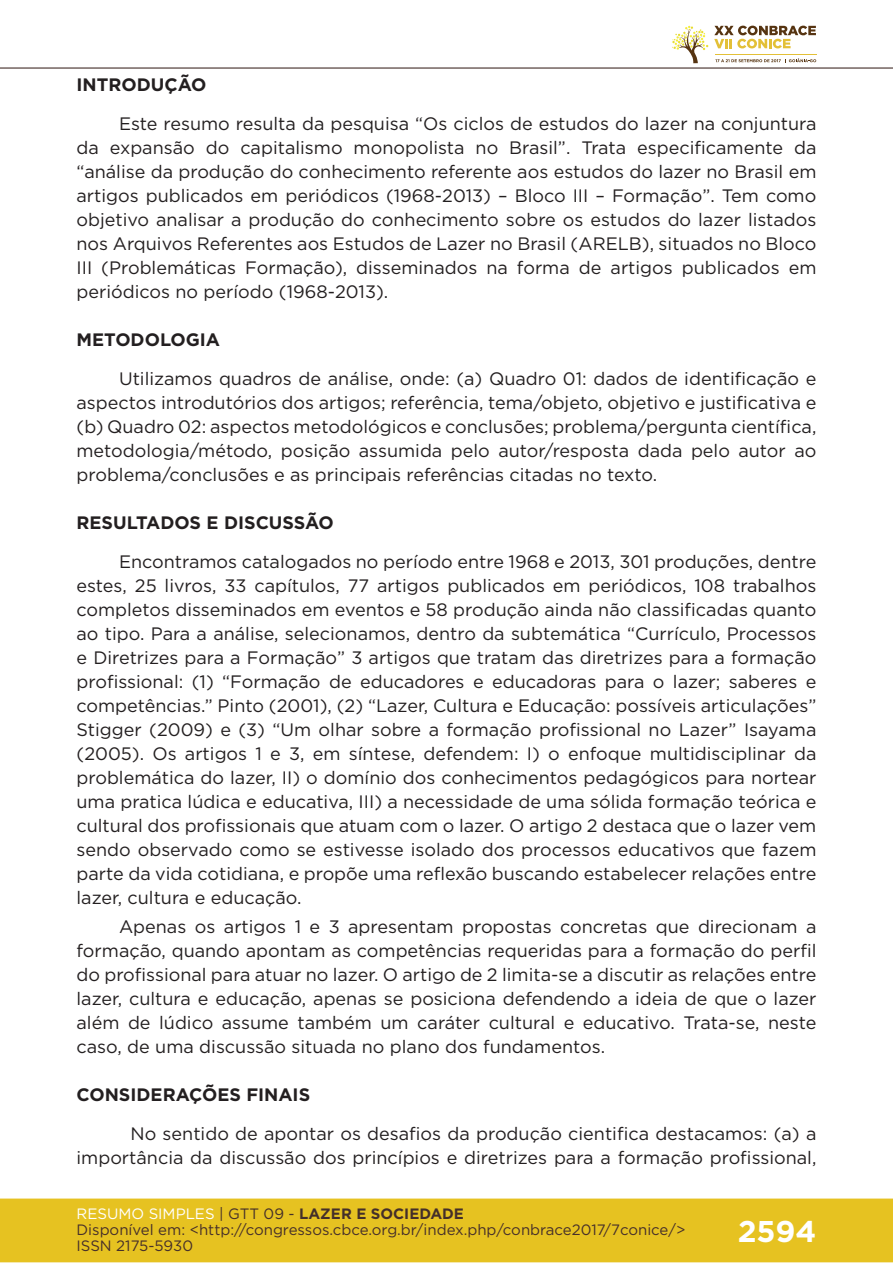
<style>
.page{position:relative;width:893px;height:1263px;background:#fff}
.page>*{position:absolute;margin:0;border:0;box-sizing:border-box;transform-origin:0 0}
.t1{font:700 30px "Gotham";color:#fff}
.t2{font:18px/24px "Gotham";color:#231f20;text-align:justify}
.t3{font:700 18px "Gotham";color:#231f20}
.t4{font:15px/16px "Gotham";color:#462f2a}
.s1{color:#fff}
.s2{color:#442f2a}
.s3{font-weight:700;color:#442f2a}
</style>
<div class="page">
<div style="left:0;top:1198px;width:893px;height:64px;background:#e6c221;border:2px solid #e6c221"></div>
<hr style="left:0;top:67px;width:893px;height:2px;background:#442f2a">
<svg style="left:672px;top:26px;width:144px;height:37px"></svg>
<p class="t3" style="left:77px;top:73px;width:131px">INTRODUÇÃO</p>
<p class="t2" style="left:77px;top:111px;width:741px;text-indent:43px">Este resumo resulta da pesquisa “Os ciclos de estudos do lazer na conjuntura da expansão do capitalismo monopolista no Brasil”. Trata especificamente da “análise da produção do conhecimento referente aos estudos do lazer no Brasil em artigos publicados em periódicos (1968-2013) – Bloco III – Formação”. Tem como objetivo analisar a produção do conhecimento sobre os estudos do lazer listados nos Arquivos Referentes aos Estudos de Lazer no Brasil (ARELB), situados no Bloco III (Problemáticas Formação), disseminados na forma de artigos publicados em periódicos no período (1968-2013).</p>
<p class="t3" style="left:77px;top:328px;width:145px">METODOLOGIA</p>
<p class="t2" style="left:77px;top:366px;width:741px;text-indent:43px">Utilizamos quadros de análise, onde: (a) Quadro 01: dados de identificação e aspectos introdutórios dos artigos; referência, tema/objeto, objetivo e justificativa e (b) Quadro 02: aspectos metodológicos e conclusões; problema/pergunta científica, metodologia/método, posição assumida pelo autor/resposta dada pelo autor ao problema/conclusões e as principais referências citadas no texto.</p>
<p class="t3" style="left:77px;top:511px;width:259px">RESULTADOS E DISCUSSÃO</p>
<p class="t2" style="left:77px;top:550px;width:741px;text-indent:43px">Encontramos catalogados no período entre 1968 e 2013, 301 produções, dentre estes, 25 livros, 33 capítulos, 77 artigos publicados em periódicos, 108 trabalhos completos disseminados em eventos e 58 produção ainda não classificadas quanto ao tipo. Para a análise, selecionamos, dentro da subtemática “Currículo, Processos e Diretrizes para a Formação” 3 artigos que tratam das diretrizes para a formação profissional: (1) “Formação de educadores e educadoras para o lazer; saberes e competências.” Pinto (2001), (2) “Lazer, Cultura e Educação: possíveis articulações” Stigger (2009) e (3) “Um olhar sobre a formação profissional no Lazer” Isayama (2005). Os artigos 1 e 3, em síntese, defendem: I) o enfoque multidisciplinar da problemática do lazer, II) o domínio dos conhecimentos pedagógicos para nortear uma pratica lúdica e educativa, III) a necessidade de uma sólida formação teórica e cultural dos profissionais que atuam com o lazer. O artigo 2 destaca que o lazer vem sendo observado como se estivesse isolado dos processos educativos que fazem parte da vida cotidiana, e propõe uma reflexão buscando estabelecer relações entre lazer, cultura e educação.</p>
<p class="t2" style="left:77px;top:914px;width:741px;text-indent:43px">Apenas os artigos 1 e 3 apresentam propostas concretas que direcionam a formação, quando apontam as competências requeridas para a formação do perfil do profissional para atuar no lazer. O artigo de 2 limita-se a discutir as relações entre lazer, cultura e educação, apenas se posiciona defendendo a ideia de que o lazer além de lúdico assume também um caráter cultural e educativo. Trata-se, neste caso, de uma discussão situada no plano dos fundamentos.</p>
<p class="t3" style="left:77px;top:1083px;width:235px">CONSIDERAÇÕES FINAIS</p>
<p class="t2" style="left:77px;top:1121px;width:741px;text-align:right">No sentido de apontar os desafios da produção cientifica destacamos: (a) a importância da discussão dos princípios e diretrizes para a formação profissional,</p>
<p class="t4" style="left:77px;top:1205px;width:610px"><span class="s1">RESUMO SIMPLES</span> <span class="s2">| GTT 09 -</span> <span class="s3">LAZER E SOCIEDADE<br></span>Disponível em: &lt;http://congressos.cbce.org.br/index.php/conbrace2017/7conice/&gt;<br>ISSN 2175-5930</p>
<h1 class="t1" style="left:738px;top:1212px;width:80px">2594</h1>
</div>
